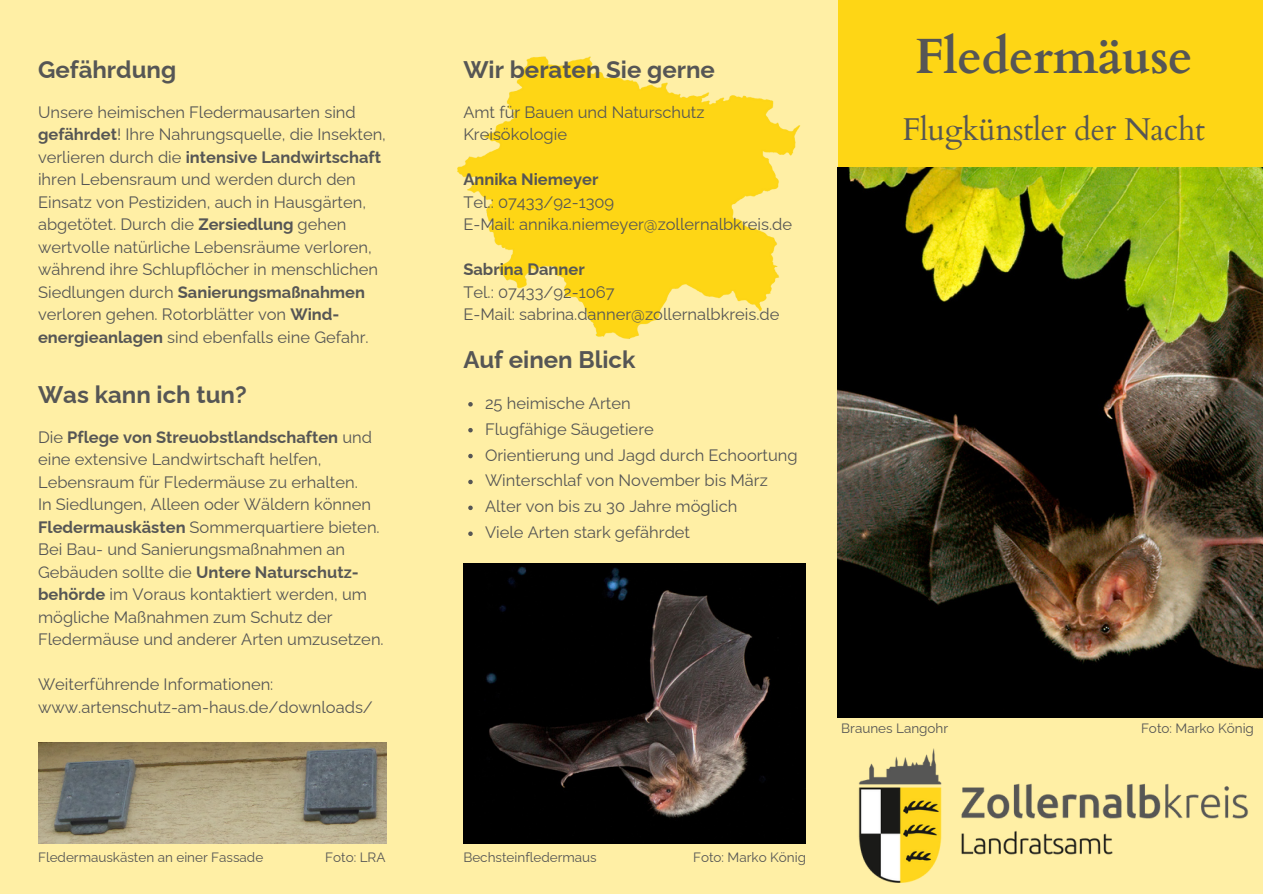
<style>
.page{position:relative;width:1263px;height:894px;background:#fff}
.page>*{position:absolute;margin:0;border:0;box-sizing:border-box;transform-origin:0 0}
.t1{font:700 49.5px "Cardo";letter-spacing:-.01em;color:#565655}
.t2{font:31.5px "Cardo";letter-spacing:-.01em;color:#565655}
.t3{font:700 24px "Raleway";color:#565655}
.t4{font:16.5px/22.5px "Raleway";color:#565655}
.t5{font:700 16.5px "Raleway";color:#565655}
.t6{font:13.5px "Raleway";color:#565655}
.s1{font-weight:700}
</style>
<div class="page">
<div style="left:0;top:0;width:1263px;height:893px;background:#ffefa5"></div>
<img style="left:858px;top:748px;width:391px;height:135px">
<div style="left:838px;top:0;width:425px;height:279px;background:#fed615"></div>
<img style="left:838px;top:167px;width:425px;height:550px">
<img style="left:463px;top:563px;width:342px;height:280px">
<img style="left:457px;top:56px;width:344px;height:283px">
<img style="left:38px;top:742px;width:349px;height:101px">
<svg style="left:468px;top:402px;width:5px;height:4px"></svg>
<svg style="left:468px;top:428px;width:5px;height:4px"></svg>
<svg style="left:468px;top:453px;width:5px;height:5px"></svg>
<svg style="left:468px;top:479px;width:5px;height:5px"></svg>
<svg style="left:468px;top:505px;width:5px;height:5px"></svg>
<svg style="left:468px;top:531px;width:5px;height:5px"></svg>
<p class="t3" style="left:38px;top:55px;width:140px">Gefährdung</p>
<p class="t4" style="left:38px;top:101px;width:349px">Unsere heimischen Fledermausarten sind <span class="s1">gefährdet</span>! Ihre Nahrungsquelle, die Insekten, verlieren durch die <span class="s1">intensive Landwirtschaft </span>ihren Lebensraum und werden durch den Einsatz von Pestiziden, auch in Hausgärten, abgetötet. Durch die <span class="s1">Zersiedlung</span> gehen wertvolle natürliche Lebensräume verloren, während ihre Schlupflöcher in menschlichen Siedlungen durch <span class="s1">Sanierungsmaßnahmen </span>verloren gehen. Rotorblätter von <span class="s1">Wind&shy;energieanlagen</span> sind ebenfalls eine Gefahr.</p>
<p class="t3" style="left:38px;top:380px;width:210px">Was kann ich tun?</p>
<p class="t4" style="left:38px;top:425px;width:336px">Die <span class="s1">Pflege von Streuobstlandschaften</span> und eine extensive Landwirtschaft helfen,<br>Lebensraum für Fledermäuse zu erhalten.</p>
<p class="t4" style="left:38px;top:493px;width:343px">In Siedlungen, Alleen oder Wäldern können<br><span class="s1">Fledermauskästen</span> Sommerquartiere bieten.</p>
<p class="t4" style="left:38px;top:538px;width:347px">Bei Bau- und Sanierungsmaßnahmen an Gebäuden sollte die <span class="s1">Untere Naturschutz&shy;behörde</span> im Voraus kontaktiert werden, um mögliche Maßnahmen zum Schutz der Fledermäuse und anderer Arten umzusetzen.</p>
<p class="t4" style="left:38px;top:673px;width:237px">Weiterführende Informationen:</p>
<p class="t4" style="left:38px;top:695px;width:336px">www.artenschutz-am-haus.de/downloads/</p>
<p class="t6" style="left:38px;top:848px;width:227px">Fledermauskästen an einer Fassade</p>
<p class="t6" style="left:325px;top:848px;width:62px">Foto: LRA</p>
<p class="t3" style="left:463px;top:55px;width:253px">Wir beraten Sie gerne</p>
<p class="t4" style="left:463px;top:101px;width:243px">Amt für Bauen und Naturschutz</p>
<p class="t4" style="left:463px;top:123px;width:105px">Kreisökologie</p>
<p class="t5" style="left:463px;top:170px;width:137px">Annika Niemeyer</p>
<p class="t4" style="left:463px;top:191px;width:152px">Tel.: 07433/92-1309</p>
<p class="t4" style="left:463px;top:213px;width:330px">E-Mail: annika.niemeyer@zollernalbkreis.de</p>
<p class="t5" style="left:463px;top:260px;width:123px">Sabrina Danner</p>
<p class="t4" style="left:463px;top:280px;width:153px">Tel.: 07433/92-1067</p>
<p class="t4" style="left:463px;top:303px;width:318px">E-Mail: sabrina.danner@zollernalbkreis.de</p>
<p class="t3" style="left:463px;top:345px;width:174px">Auf einen Blick</p>
<p class="t4" style="left:485px;top:391px;width:147px">25 heimische Arten</p>
<p class="t4" style="left:485px;top:417px;width:170px">Flugfähige Säugetiere</p>
<p class="t4" style="left:485px;top:443px;width:314px">Orientierung und Jagd durch Echoortung</p>
<p class="t4" style="left:485px;top:469px;width:284px">Winterschlaf von November bis März</p>
<p class="t4" style="left:485px;top:495px;width:254px">Alter von bis zu 30 Jahre möglich</p>
<p class="t4" style="left:485px;top:521px;width:207px">Viele Arten stark gefährdet</p>
<p class="t1" style="left:915px;top:24px;width:280px">Fledermäuse</p>
<p class="t2" style="left:902px;top:108px;width:304px">Flugkünstler der Nacht</p>
<p class="t6" style="left:841px;top:720px;width:108px">Braunes Langohr</p>
<p class="t6" style="left:1141px;top:720px;width:114px">Foto: Marko König</p>
<p class="t6" style="left:463px;top:848px;width:135px">Bechsteinfledermaus</p>
<p class="t6" style="left:693px;top:848px;width:114px">Foto: Marko König</p>
</div>
